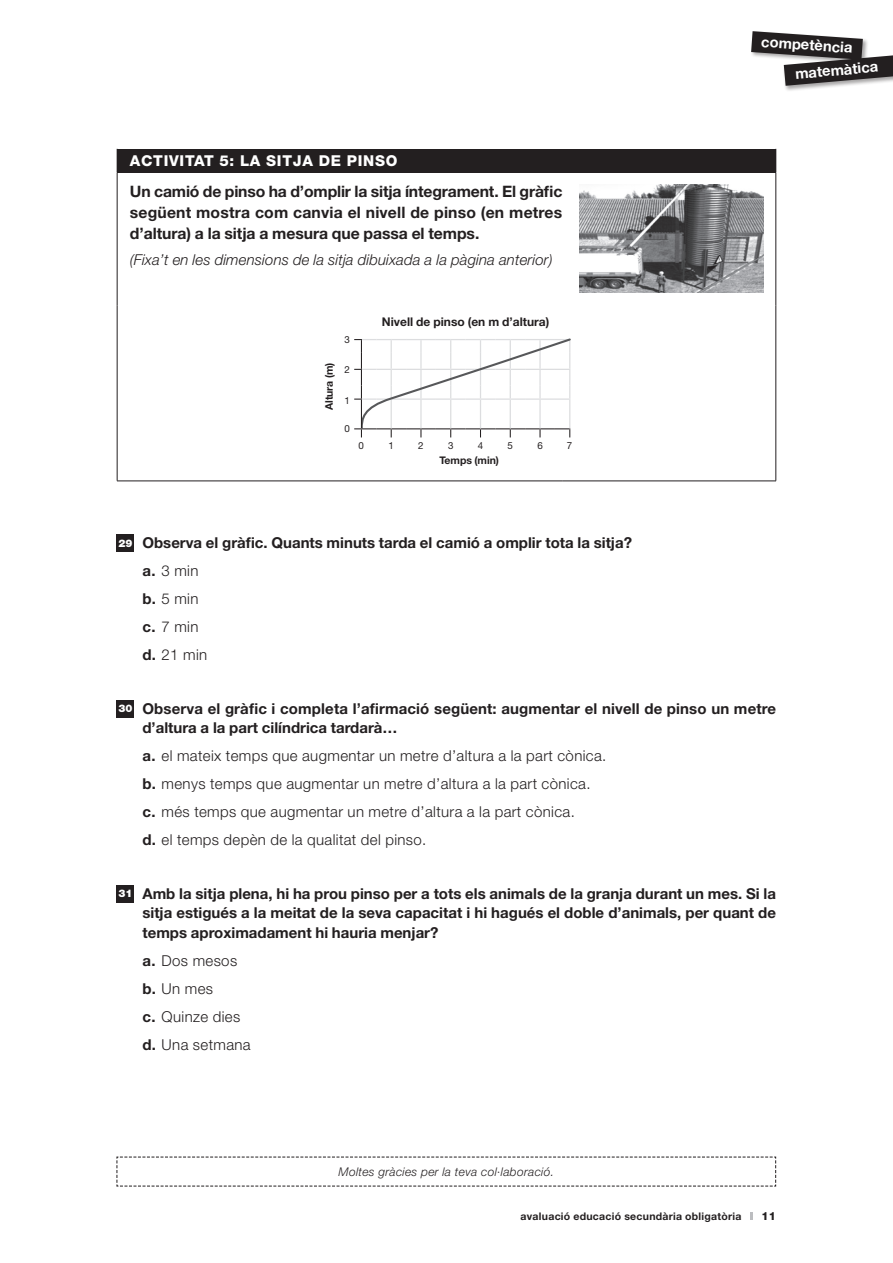
<style>
.page{position:relative;width:893px;height:1263px;background:#fff}
.page>*{position:absolute;margin:0;border:0;box-sizing:border-box;transform-origin:0 0}
.t1{font:700 15.75px/21px "Helvetica Neue";letter-spacing:-.005em;color:#231f20;text-align:justify}
.t2{font:700 15px/28px "Helvetica Neue";color:#231f20}
.t3{font:300 15px/28px "Helvetica Neue";letter-spacing:.025em;color:#231f20}
.t4{font:italic 300 15px "Helvetica Neue";letter-spacing:.01em;color:#231f20}
.t5{font:800 15px "Helvetica Neue";letter-spacing:.05em;color:#fff}
.t6{font:700 14.7px "Helvetica Neue";color:#fff}
.t7{font:italic 300 12px "Helvetica Neue";letter-spacing:.025em;color:#231f20}
.t8{font:700 12px "Helvetica Neue";color:#231f20}
.t9{font:800 11.25px "Helvetica Neue";color:#231f20}
.t10{font:700 10.5px "Helvetica Neue";letter-spacing:.025em;color:#231f20}
.t11{font:700 10.5px "Helvetica Neue";letter-spacing:-.005em;color:#231f20}
.t12{font:9.75px "Helvetica Neue";color:#231f20}
.s1{font-weight:900;font-size:10.5px;color:#fff}
.s2{font-weight:300}
.s3{font-weight:700}
</style>
<div class="page">
<svg style="left:750px;top:1212px;width:3px;height:8px"></svg>
<div style="left:782px;top:51px;width:111px;height:41px;background:#231f20;opacity:.4"></div>
<svg style="left:751px;top:31px;width:142px;height:55px"></svg>
<svg style="left:117px;top:1156px;width:659px;height:31px"></svg>
<div style="left:117px;top:149px;width:659px;height:23px;background:#231f20"></div>
<svg style="left:776px;top:149px;width:1px;height:23px"></svg>
<hr style="left:117px;top:172px;width:445px;height:1px;background:#231f20">
<hr style="left:117px;top:172px;width:1px;height:133px;background:#231f20">
<hr style="left:562px;top:172px;width:214px;height:1px;background:#231f20">
<hr style="left:117px;top:305px;width:1px;height:176px;background:#231f20">
<hr style="left:117px;top:481px;width:445px;height:1px;background:#231f20">
<hr style="left:562px;top:481px;width:214px;height:1px;background:#231f20">
<hr style="left:776px;top:172px;width:1px;height:133px;background:#231f20">
<hr style="left:776px;top:305px;width:1px;height:176px;background:#231f20">
<img style="left:579px;top:185px;width:184px;height:108px">
<svg style="left:354px;top:339px;width:216px;height:98px"></svg>
<div style="left:117px;top:534px;width:17px;height:17px;background:#231f20"></div>
<div style="left:117px;top:700px;width:17px;height:17px;background:#231f20"></div>
<div style="left:117px;top:885px;width:17px;height:17px;background:#231f20"></div>
<p class="t6" style="left:762px;top:32px;width:93px;rotate:4deg">competència</p>
<p class="t6" style="left:794px;top:64px;width:85px;rotate:-5deg">matemàtica</p>
<p class="t5" style="left:130px;top:152px;width:269px">ACTIVITAT 5: LA SITJA DE PINSO</p>
<p class="t1" style="left:130px;top:181px;width:434px">Un camió de pinso ha d’omplir la sitja íntegrament. El gràfic següent mostra com canvia el nivell de pinso (en metres d’altura) a la sitja a mesura que passa el temps.</p>
<p class="t4" style="left:130px;top:251px;width:424px">(Fixa’t en les dimensions de la sitja dibuixada a la pàgina anterior)</p>
<p class="t10" style="left:322px;top:410px;width:48px;rotate:-90deg">Altura (m)</p>
<p class="t12" style="left:345px;top:333px;width:7px">3</p>
<p class="t12" style="left:345px;top:363px;width:7px">2</p>
<p class="t12" style="left:345px;top:394px;width:7px">1</p>
<p class="t12" style="left:345px;top:422px;width:7px">0</p>
<p class="t8" style="left:382px;top:315px;width:169px">Nivell de pinso (en m d’altura)</p>
<p class="t12" style="left:358px;top:440px;width:7px">0</p>
<p class="t12" style="left:388px;top:440px;width:7px">1</p>
<p class="t12" style="left:418px;top:440px;width:7px">2</p>
<p class="t12" style="left:448px;top:440px;width:7px">3</p>
<p class="t12" style="left:478px;top:440px;width:7px">4</p>
<p class="t12" style="left:508px;top:440px;width:7px">5</p>
<p class="t12" style="left:537px;top:440px;width:7px">6</p>
<p class="t12" style="left:567px;top:440px;width:7px">7</p>
<p class="t11" style="left:439px;top:454px;width:61px">Temps (min)</p>
<p class="t2" style="left:142px;top:528px;width:491px;text-indent:-24px"><span class="s1">29</span> Observa el gràfic. Quants minuts tarda el camió a omplir tota la sitja? a. <span class="s2">3 min<br></span>b. <span class="s2">5 min<br></span>c. <span class="s2">7 min<br></span>d. <span class="s2">21 min</span></p>
<p class="t2" style="left:142px;top:698px;width:635px;line-height:19.5px;text-indent:-24px"><span class="s1">30</span> Observa el gràfic i completa l’afirmació següent: augmentar el nivell de pinso un metre d’altura a la part cilíndrica tardarà…</p>
<p class="t3" style="left:142px;top:741px;width:465px"><span class="s3">a.</span> el mateix temps que augmentar un metre d’altura a la part cònica. <span class="s3">b.</span> menys temps que augmentar un metre d’altura a la part cònica. <span class="s3">c.</span> més temps que augmentar un metre d’altura a la part cònica.<br><span class="s3">d.</span> el temps depèn de la qualitat del pinso.</p>
<p class="t2" style="left:142px;top:883px;width:635px;line-height:19.5px;text-align:justify;text-indent:-24px"><span class="s1">31</span> Amb la sitja plena, hi ha prou pinso per a tots els animals de la granja durant un mes. Si la sitja estigués a la meitat de la seva capacitat i hi hagués el doble d’animals, per quant de temps aproximadament hi hauria menjar?</p>
<p class="t3" style="left:142px;top:946px;width:110px"><span class="s3">a.</span> Dos mesos <span class="s3">b.</span> Un mes<br><span class="s3">c.</span> Quinze dies <span class="s3">d.</span> Una setmana</p>
<p class="t7" style="left:339px;top:1165px;width:217px">Moltes gràcies per la teva col·laboració.</p>
<p class="t10" style="left:521px;top:1210px;width:222px">avaluació educació secundària obligatòria</p>
<p class="t9" style="left:761px;top:1209px;width:16px">11</p>
</div>
